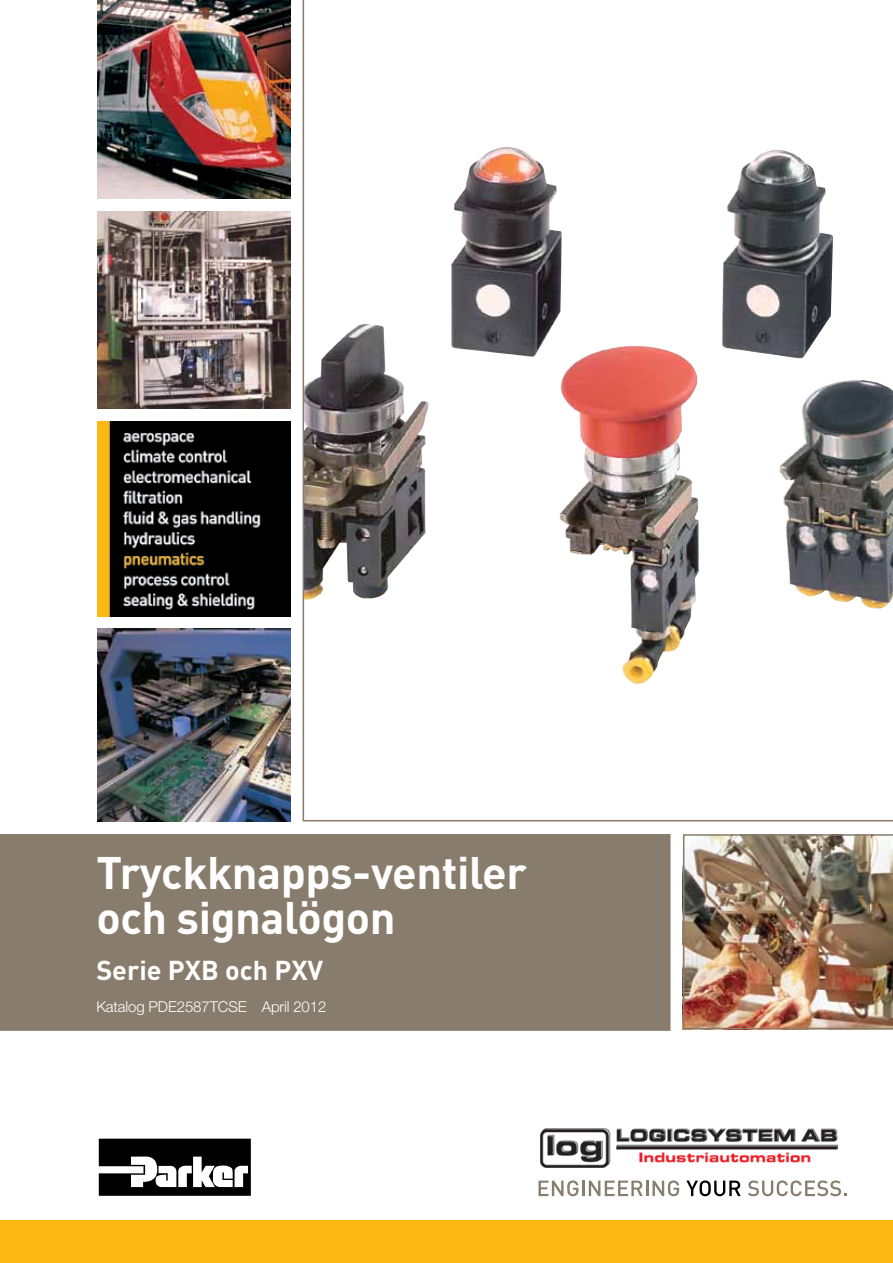
<style>
.page{position:relative;width:893px;height:1263px;background:#fff}
.page>*{position:absolute;margin:0;border:0;box-sizing:border-box;transform-origin:0 0}
.t1{font:700 45px/45px "DINOT";letter-spacing:-.01em;color:#fff}
.t2{font:700 27px "DINOT";color:#fff}
.t3{font:300 15px "Helvetica Neue LT Std";letter-spacing:-.01em;color:#fff}
</style>
<div class="page">
<div style="left:0;top:1220px;width:893px;height:43px;background:#fdb913"></div>
<div style="left:0;top:834px;width:670px;height:197px;background:#887d6c"></div>
<svg style="left:538px;top:1180px;width:141px;height:16px"></svg>
<svg style="left:686px;top:1180px;width:55px;height:16px"></svg>
<svg style="left:748px;top:1180px;width:99px;height:16px"></svg>
<img style="left:97px;top:422px;width:194px;height:194px">
<img style="left:97px;top:212px;width:194px;height:196px">
<img style="left:683px;top:834px;width:210px;height:195px">
<img style="left:97px;top:628px;width:194px;height:193px">
<img style="left:97px;top:0;width:194px;height:199px">
<svg style="left:303px;top:0;width:590px;height:821px"></svg>
<svg style="left:99px;top:1139px;width:152px;height:57px"></svg>
<img style="left:541px;top:1129px;width:296px;height:39px">
<p class="t1" style="left:96px;top:848px;width:432px">Tryckknapps-ventiler och signalögon</p>
<p class="t2" style="left:96px;top:951px;width:228px">Serie PXB och PXV</p>
<p class="t3" style="left:96px;top:997px;width:232px">Katalog PDE2587TCSE April 2012</p>
</div>
